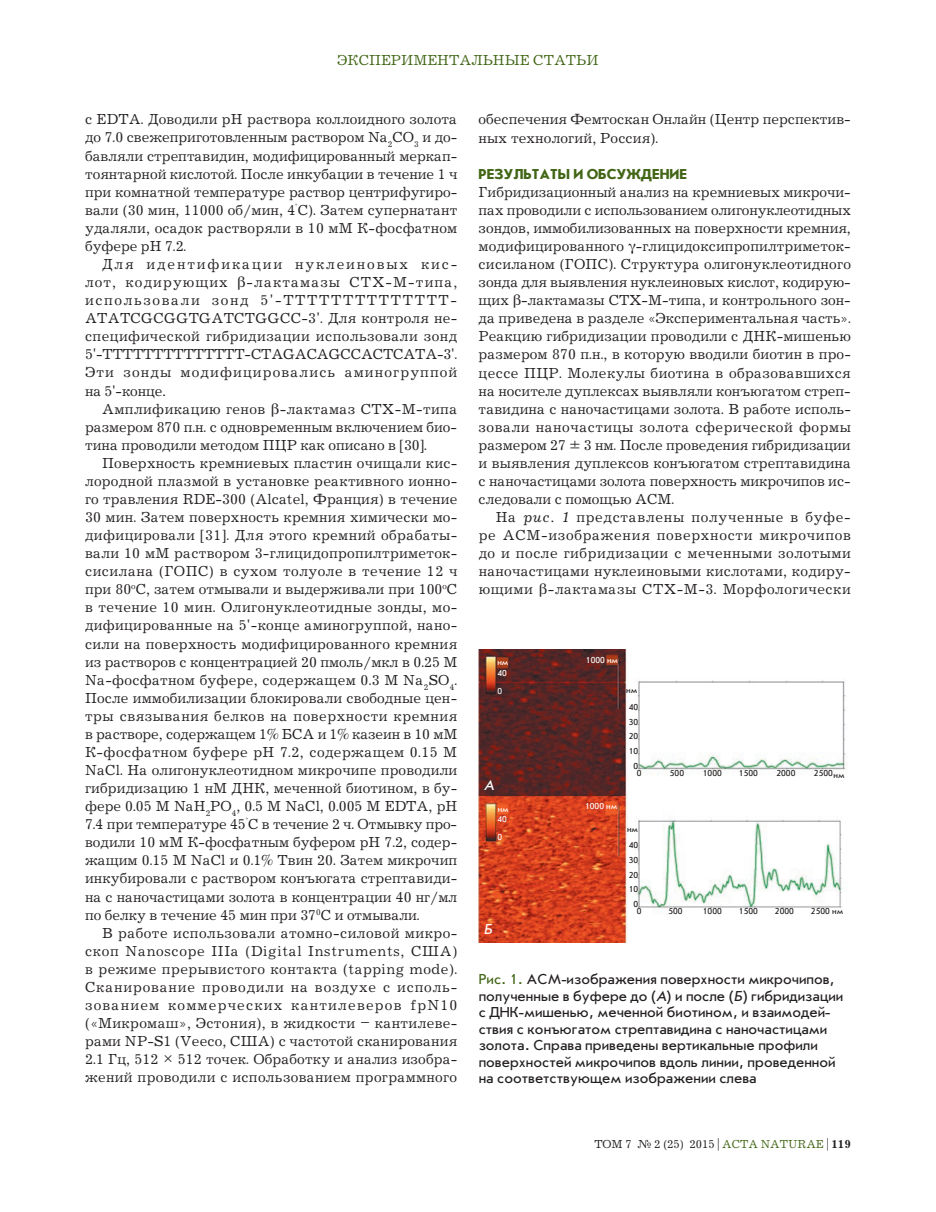
<style>
.page{position:relative;width:936px;height:1212px;background:#fff}
.page>*{position:absolute;margin:0;border:0;box-sizing:border-box;transform-origin:0 0}
.t1{font:15px/18px "Journal C";color:#231f20;text-align:justify}
.t2{font:15px/16.5px "Journal Sans C";color:#231f20}
.t3{font:15px "Journal C";color:#426616}
.t4{font:700 15px "Journal Sans C";color:#426616}
.t5{font:italic 15px "Journal Sans C";color:#fff}
.t6{font:12px "Journal C";color:#231f20}
.t7{font:9px/14.7px "Journal Sans C";color:#231f20;text-align:center}
.t8{font:9px/11.2px "Journal Sans C";color:#fff}
.s1{font-family:"Newton C Pro"}
.s2{font-style:italic}
.s3{color:#426616}
.s4{font-weight:700}
</style>
<div class="page">
<img style="left:478px;top:649px;width:369px;height:293px">
<p class="t3" style="left:337px;top:52px;width:263px">ЭКСПЕРИМЕНТАЛЬНЫЕ СТАТЬИ</p>
<p class="t1" style="left:85px;top:111px;width:374px">с EDТА. Доводили рН раствора коллоидного золота до 7.0 свежеприготовленным раствором Na<sub>2</sub>CO<sub>3</sub> и до&shy;бавляли стрептавидин, модифицированный меркап&shy;тоянтарной кислотой. После инкубации в течение 1 ч при комнатной температуре раствор центрифугиро&shy;вали (30 мин, 11000 об/мин, 4<sup>°</sup>С). Затем супернатант удаляли, осадок растворяли в 10 мМ К-фосфатном буфере рН 7.2.</p>
<p class="t1" style="left:85px;top:256px;width:374px;text-indent:17px">Для идентификации нуклеиновых кис&shy;лот, кодирующих <span class="s1">β</span>-лактамазы СТХ-М-типа, использовали зонд 5'-TTTTTTTTTTTTTT-ATATCGCGGTGATCTGGCC-3'. Для контроля не&shy;специфической гибридизации использовали зонд 5'-TTTTTTTTTTTTTT-CTAGACAGCCACTCATA-3'.<br>Эти зонды модифицировались аминогруппой на 5'-конце<span class="s1">.</span></p>
<p class="t1" style="left:85px;top:400px;width:373px;text-indent:17px">Амплификацию генов <span class="s1">β</span>-лактамаз СТХ-М-типа размером 870 п.н. с одновременным включением био&shy;тина проводили методом ПЦР как описано в [30].</p>
<p class="t1" style="left:85px;top:454px;width:374px;text-indent:17px">Поверхность кремниевых пластин очищали кис&shy;лородной плазмой в установке реактивного ионно&shy;го травления RDE-300 (Alcatel, Франция) в течение 30 мин. Затем поверхность кремния химически мо&shy;дифицировали [31]. Для этого кремний обрабаты&shy;вали 10 мМ раствором 3-глицидопропилтриметок&shy;сисилана (ГОПС) в сухом толуоле в течение 12 ч при 80<sup>о</sup>С, затем отмывали и выдерживали при 100<sup>о</sup>С в течение 10 мин. Олигонуклеотидные зонды, мо&shy;дифицированные на 5'-конце аминогруппой, нано&shy;сили на поверхность модифицированного кремния из растворов с концентрацией 20 пмоль/мкл в 0.25 M Na-фосфатном буфере, содержащем 0.3 M Na<sub>2</sub>SO<sub>4</sub>.<br>После иммобилизации блокировали свободные цен&shy;тры связывания белков на поверхности кремния в растворе, содержащем 1% БСА и 1% казеин в 10 мМ К-фосфатном буфере рН 7.2, содержащем 0.15 М NaCl. На олигонуклеотидном микрочипе проводили гибридизацию 1 нМ ДНК, меченной биотином, в бу&shy;фере 0.05 M NaH<sub>2</sub>PO<sub>4</sub>, 0.5 M NaCl, 0.005 M EDТА, pH 7.4 при температуре 45<sup>°</sup>С в течение 2 ч. Отмывку про&shy;водили 10 мМ К-фосфатным буфером рН 7.2, содер&shy;жащим 0.15 М NaCl и 0.1% Твин 20. Затем микрочип инкубировали с раствором конъюгата стрептавиди&shy;на с наночастицами золота в концентрации 40 нг/мл по белку в течение 45 мин при 37<sup>0</sup>С и отмывали.</p>
<p class="t1" style="left:85px;top:924px;width:374px;text-indent:17px">В работе использовали атомно-силовой микро&shy;скоп Nanoscope IIIа (Digital Instruments, США) в режиме прерывистого контакта (tapping mode).<br>Сканирование проводили на воздухе с исполь&shy;зованием коммерческих кантилеверов fpN10 («Микромаш», Эстония), в жидкости – кантилеве&shy;рами NP-S1 (Veeco, США) с частотой сканирования 2.1 Гц, 512 <span class="s1">×</span> 512 точек. Обработку и анализ изобра&shy;жений проводили с использованием программного</p>
<p class="t1" style="left:478px;top:111px;width:374px">обеспечения Фемтоскан Онлайн (Центр перспектив&shy;ных технологий, Россия).</p>
<p class="t4" style="left:478px;top:166px;width:210px">РЕЗУЛЬТАТЫ И ОБСУЖДЕНИЕ</p>
<p class="t1" style="left:478px;top:183px;width:374px">Гибридизационный анализ на кремниевых микрочи&shy;пах проводили с использованием олигонуклеотидных зондов, иммобилизованных на поверхности кремния, модифицированного <span class="s1">γ</span>-глицидоксипропилтриметок&shy;сисиланом (ГОПС). Структура олигонуклеотидного зонда для выявления нуклеиновых кислот, кодирую&shy;щих <span class="s1">β</span>-лактамазы СТХ-М-типа, и контрольного зон&shy;да приведена в разделе «Экспериментальная часть».<br>Реакцию гибридизации проводили с ДНК-мишенью размером 870 п.н., в которую вводили биотин в про&shy;цессе ПЦР. Молекулы биотина в образовавшихся на носителе дуплексах выявляли конъюгатом стреп&shy;тавидина с наночастицами золота. В работе исполь&shy;зовали наночастицы золота сферической формы размером 27 ± 3 нм. После проведения гибридизации и выявления дуплексов конъюгатом стрептавидина с наночастицами золота поверхность микрочипов ис&shy;следовали с помощью АСМ.</p>
<p class="t1" style="left:478px;top:509px;width:374px;text-indent:17px">На <span class="s2">рис. 1</span> представлены полученные в буфе&shy;ре АСМ-изображения поверхности микрочипов до и после гибридизации с меченными золотыми наночастицами нуклеиновыми кислотами, кодиру&shy;ющими <span class="s1">β</span>-лактамазы СТХ-М-3. Морфологически</p>
<p class="t8" style="left:497px;top:657px;width:13px">нм<br>40</p>
<p class="t8" style="left:497px;top:686px;width:6px">0</p>
<p class="t5" style="left:484px;top:777px;width:11px">A</p>
<p class="t8" style="left:497px;top:804px;width:13px">нм</p>
<p class="t8" style="left:497px;top:810px;width:11px;line-height:17.7px">40<br>0</p>
<p class="t5" style="left:484px;top:922px;width:10px">Б</p>
<p class="t8" style="left:586px;top:654px;width:34px">1000 нм</p>
<p class="t7" style="left:626px;top:682px;width:13px">нм</p>
<p class="t7" style="left:628px;top:700px;width:11px">40<br>30<br>20<br>10<br>0</p>
<p class="t7" style="left:636px;top:766px;width:6px">0</p>
<p class="t7" style="left:669px;top:766px;width:16px">500</p>
<p class="t7" style="left:702px;top:766px;width:20px">1000</p>
<p class="t7" style="left:738px;top:766px;width:20px">1500</p>
<p class="t7" style="left:776px;top:766px;width:20px">2000</p>
<p class="t7" style="left:814px;top:766px;width:20px">2500</p>
<p class="t7" style="left:833px;top:768px;width:13px">нм</p>
<p class="t8" style="left:585px;top:801px;width:34px">1000 нм</p>
<p class="t7" style="left:627px;top:822px;width:13px">нм</p>
<p class="t7" style="left:628px;top:838px;width:11px">40<br>30<br>20<br>10<br>0</p>
<p class="t7" style="left:637px;top:904px;width:6px">0</p>
<p class="t7" style="left:668px;top:904px;width:16px">500</p>
<p class="t7" style="left:702px;top:904px;width:20px">1000</p>
<p class="t7" style="left:738px;top:904px;width:20px">1500</p>
<p class="t7" style="left:774px;top:904px;width:20px">2000</p>
<p class="t7" style="left:810px;top:904px;width:34px">2500 нм</p>
<p class="t2" style="left:478px;top:971px;width:366px"><span class="s3">Рис. 1.</span> АСМ-изображения поверхности микрочипов, полученные в буфере до (<span class="s2">А</span>) и после (<span class="s2">Б</span>) гибридизации с ДНК-мишенью, меченной биотином, и взаимодей&shy;ствия с конъюгатом стрептавидина с наночастицами золота. Справа приведены вертикальные профили поверхностей микрочипов вдоль линии, проведенной на соответствующем изображении слева</p>
<p class="t6" style="left:594px;top:1137px;width:258px">ТОМ 7 № 2 (25) 2015 | <span class="s3">ACTA NATURAE</span> | <span class="s4">119</span></p>
</div>
